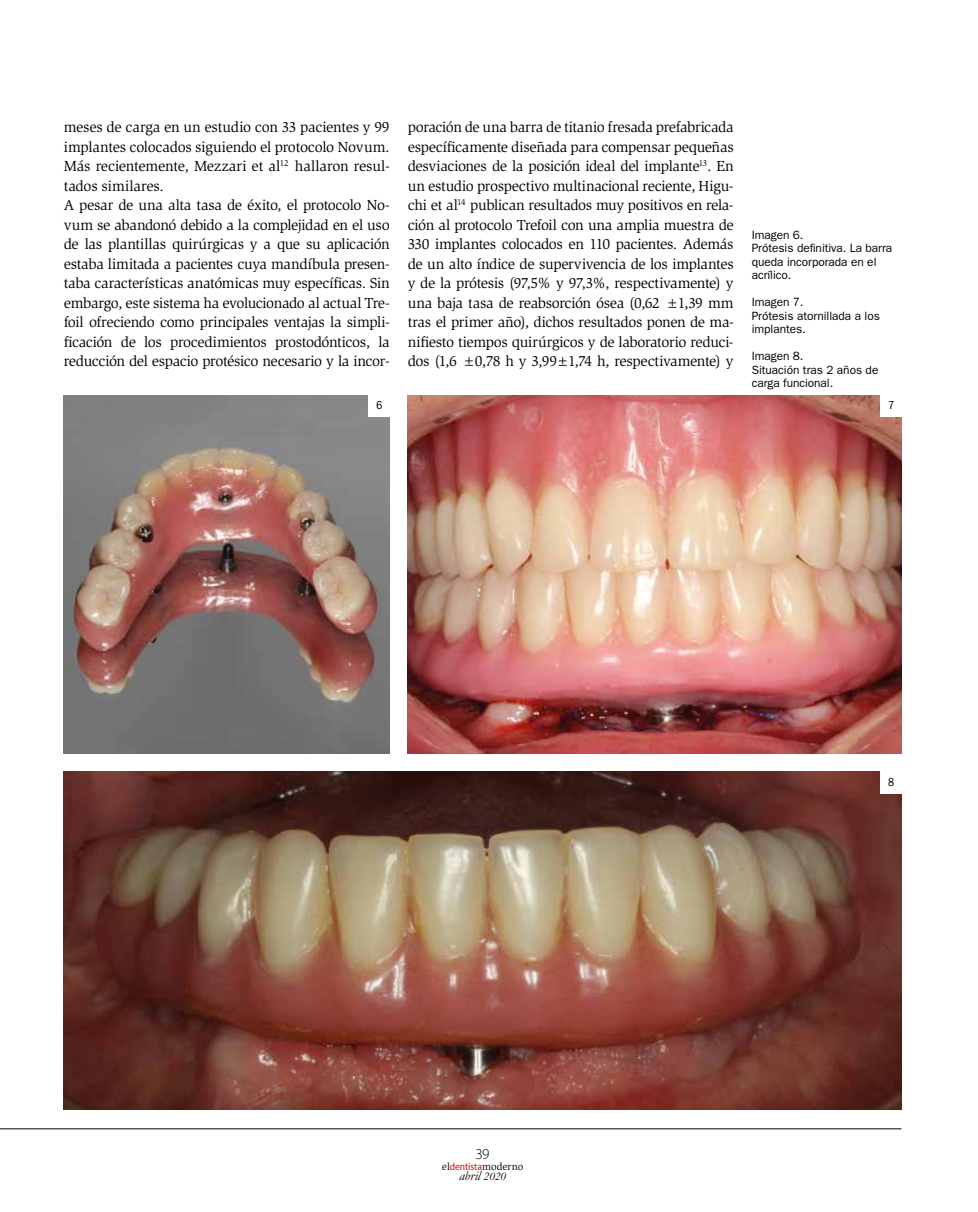
<style>
.page{position:relative;width:978px;height:1212px;background:#fff}
.page>*{position:absolute;margin:0;border:0;box-sizing:border-box;transform-origin:0 0}
.t1{font:15px/19.5px "Slimbach Std";letter-spacing:-.02em;color:#000}
.t2{font:300 15px "Myriad Pro";color:#000}
.t3{font:italic 13.5px "Garamond";color:#000}
.t4{font:12px/13.5px "ITC Franklin Gothic Std";letter-spacing:-.005em;color:#000}
.t5{font:condensed 12px "ITC Franklin Gothic Std";color:#000}
.t6{font:10.5px "Slimbach Std";color:#000}
.s1{font-family:"Myriad Pro";font-stretch:semi-condensed;color:#cd171a}
.s2{font-size:12px}
</style>
<div class="page">
<hr style="left:0;top:1128px;width:901px;height:1px;background:#000">
<img style="left:64px;top:772px;width:837px;height:337px">
<img style="left:64px;top:395px;width:326px;height:359px">
<img style="left:408px;top:395px;width:493px;height:359px">
<div style="left:368px;top:394px;width:23px;height:23px;background:#fff"></div>
<div style="left:880px;top:394px;width:22px;height:23px;background:#fff"></div>
<div style="left:880px;top:771px;width:22px;height:22px;background:#fff"></div>
<p class="t1" style="left:64px;top:117px;width:327px">meses de carga en un estudio con 33 pacientes y 99 implantes colocados siguiendo el protocolo Novum.<br>Más recientemente, Mezzari et al<sup>12</sup> hallaron resul&shy;tados similares.<br>A pesar de una alta tasa de éxito, el protocolo No&shy;vum se abandonó debido a la complejidad en el uso de las plantillas quirúrgicas y a que su aplicación estaba limitada a pacientes cuya mandíbula presen&shy;taba características anatómicas muy específicas. Sin embargo, este sistema ha evolucionado al actual Tre&shy;foil ofreciendo como principales ventajas la simpli&shy;ficación de los procedimientos prostodónticos, la reducción del espacio protésico necesario y la incor-</p>
<p class="t1" style="left:408px;top:117px;width:328px;text-align:justify">poración de una barra de titanio fresada prefabricada específicamente diseñada para compensar pequeñas desviaciones de la posición ideal del implante<sup>13</sup>. En un estudio prospectivo multinacional reciente, Higu&shy;chi et al<sup>14</sup> publican resultados muy positivos en rela&shy;ción al protocolo Trefoil con una amplia muestra de 330 implantes colocados en 110 pacientes. Además de un alto índice de supervivencia de los implantes y de la prótesis (97,5% y 97,3%, respectivamente) y una baja tasa de reabsorción ósea (0,62 ±1,39 mm tras el primer año), dichos resultados ponen de ma&shy;nifiesto tiempos quirúrgicos y de laboratorio reduci&shy;dos (1,6 ±0,78 h y 3,99±1,74 h, respectivamente) y</p>
<p class="t5" style="left:376px;top:399px;width:8px">6</p>
<p class="t5" style="left:888px;top:399px;width:8px">7</p>
<p class="t4" style="left:752px;top:228px;width:142px">Imagen 6.<br>Prótesis definitiva. La barra queda incorporada en el acrílico.</p>
<p class="t4" style="left:752px;top:295px;width:130px">Imagen 7.<br>Prótesis atornillada a los implantes.</p>
<p class="t4" style="left:752px;top:349px;width:128px">Imagen 8.<br>Situación tras 2 años de carga funcional.</p>
<p class="t2" style="left:476px;top:1146px;width:16px">39</p>
<p class="t6" style="left:442px;top:1160px;width:83px">el<span class="s1">dentista</span>moderno</p>
<p class="t3" style="left:459px;top:1167px;width:48px">abril <span class="s2">2020</span></p>
<p class="t5" style="left:888px;top:775px;width:8px">8</p>
</div>
